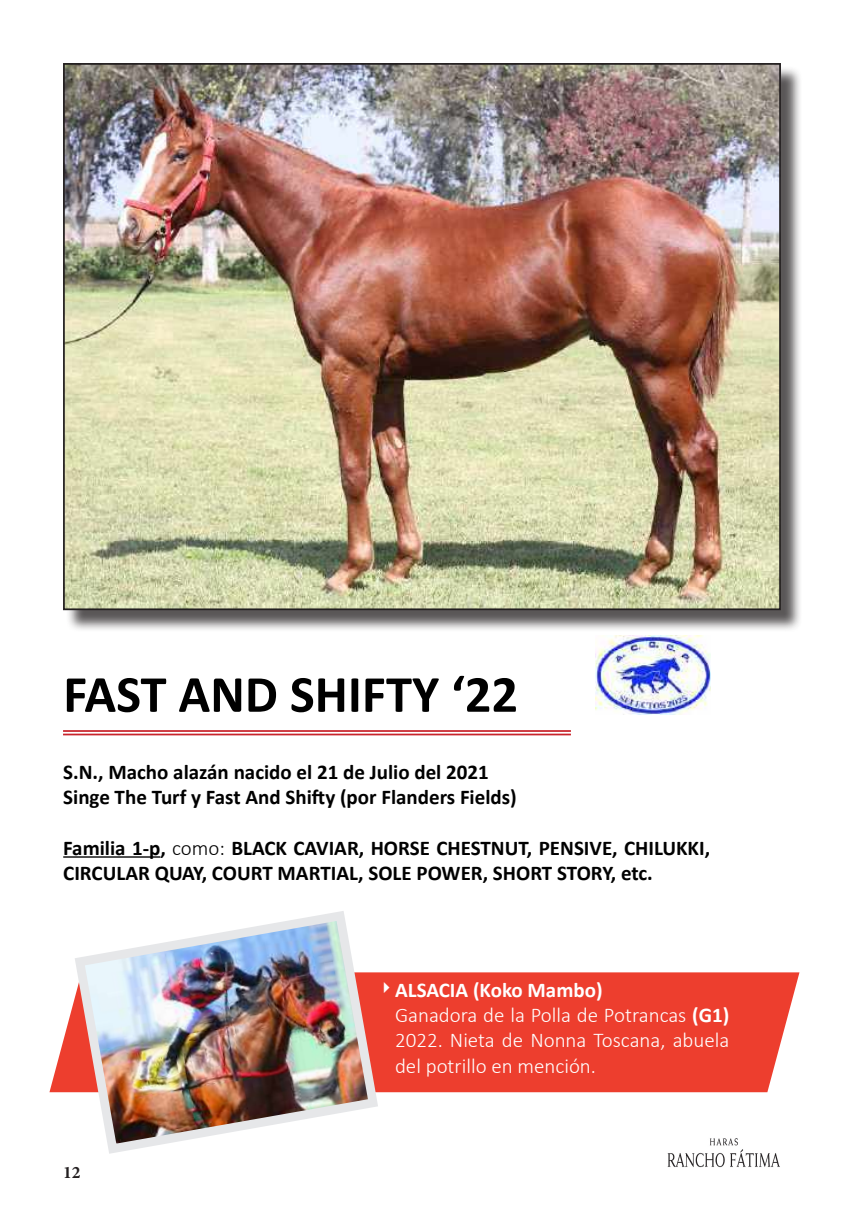
<style>
.page{position:relative;width:844px;height:1216px;background:#fff}
.page>*{position:absolute;margin:0;border:0;box-sizing:border-box;transform-origin:0 0}
.t1{font:700 52.5px "Calibri";color:#000}
.t2{font:700 21px/25.2px "Calibri";color:#000}
.t3{font:300 21px/25.2px "Calibri";color:#fff}
.t4{font:700 17.5px "Minion Pro";color:#231f20}
.s1{font-weight:300}
.s2{font-weight:700}
</style>
<div class="page">
<img style="left:667px;top:1138px;width:113px;height:30px">
<hr style="left:63px;top:856px;width:97px;height:1px;background:#000">
<svg style="left:49px;top:972px;width:750px;height:120px;background:#ee4b3c"></svg>
<img style="left:70px;top:911px;width:313px;height:243px">
<hr style="left:63px;top:730px;width:507px;height:1px;background:#c8242b">
<hr style="left:63px;top:733px;width:507px;height:2px;background:#c8242b">
<div style="left:66px;top:66px;width:736px;height:565px;background:#231f20;opacity:.75"></div>
<img style="left:66px;top:66px;width:711px;height:541px">
<img style="left:595px;top:635px;width:115px;height:79px">
<h1 class="t1" style="left:63px;top:657px;width:456px">FAST AND SHIFTY ‘22</h1>
<p class="t2" style="left:63px;top:759px;width:455px">S.N., Macho alazán nacido el 21 de Julio del 2021<br>Singe The Turf y Fast And Shifty (por Flanders Fields)</p>
<p class="t2" style="left:63px;top:834px;width:648px">Familia 1-p, <span class="s1">como:</span> BLACK CAVIAR, HORSE CHESTNUT, PENSIVE, CHILUKKI,<br>CIRCULAR QUAY, COURT MARTIAL, SOLE POWER, SHORT STORY, etc.</p>
<p class="t4" style="left:63px;top:1160px;width:19px">12</p>
<p class="t3" style="left:395px;top:977px;width:336px;text-indent:-17px">✔<span class="s2">ALSACIA (Koko Mambo)<br></span>Ganadora de la Polla de Potrancas <span class="s2">(G1)<br></span>2022. Nieta de Nonna Toscana, abuela del potrillo en mención.</p>
</div>
